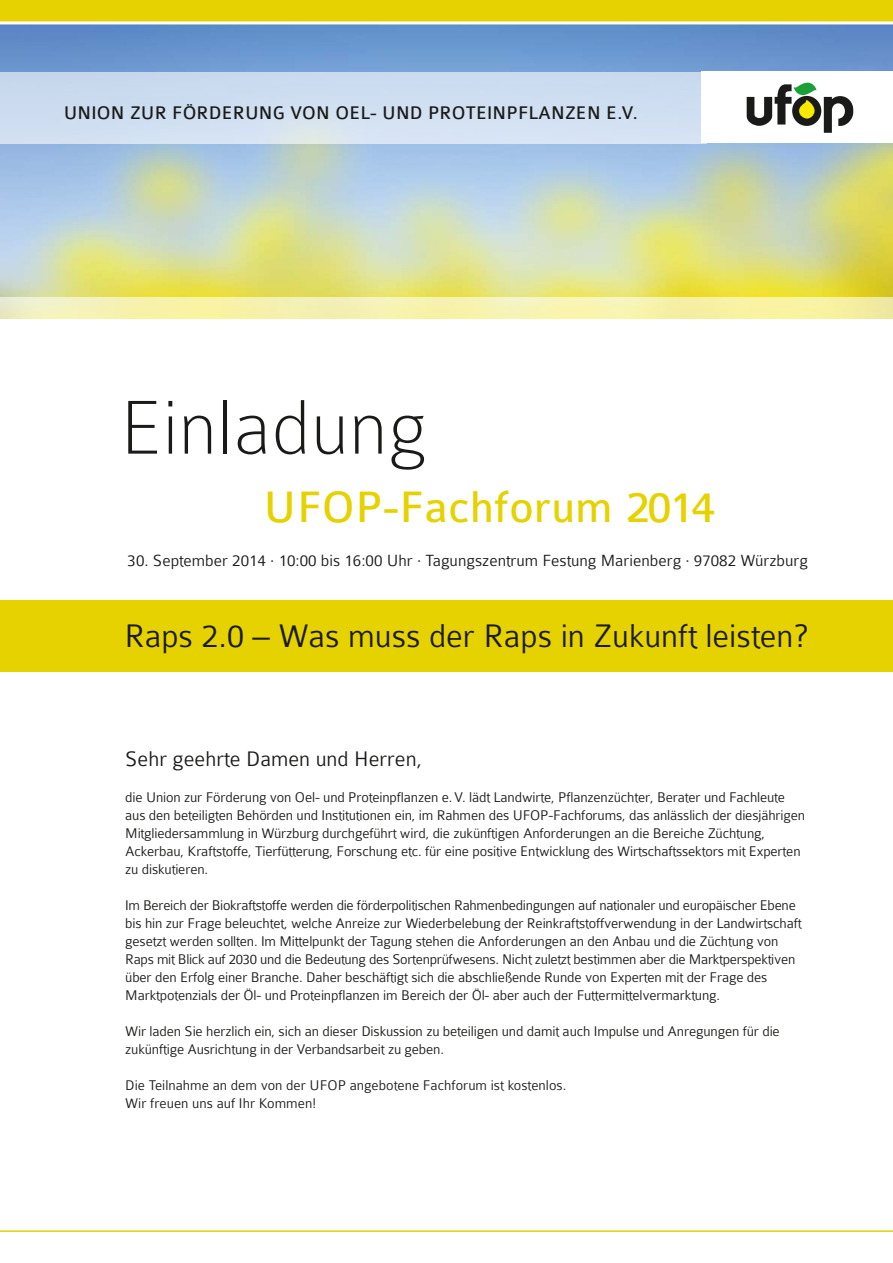
<style>
.page{position:relative;width:893px;height:1263px;background:#fff}
.page>*{position:absolute;margin:0;border:0;box-sizing:border-box;transform-origin:0 0}
.t1{font:100 81.45px "Colaborate";letter-spacing:.01em;color:#1a1a18}
.t2{font:46.95px "Colaborate";letter-spacing:.01em;color:#e5d200}
.t3{font:300 34.8px "Colaborate";color:#1a1a18}
.t4{font:300 22.5px "Colaborate";color:#1a1a18}
.t5{font:19.5px "Colaborate";letter-spacing:.01em;color:#1a1a18}
.t6{font:300 17.25px "Colaborate";color:#1a1a18}
.t7{font:300 15px/18px "Colaborate";letter-spacing:-.01em;color:#1a1a18}
</style>
<div class="page">
<img style="left:0;top:24px;width:893px;height:295px">
<div style="left:0;top:0;width:893px;height:21px;background:#e5d200"></div>
<div style="left:0;top:72px;width:707px;height:71px;background:#cfdef1"></div>
<div style="left:702px;top:72px;width:191px;height:71px;background:#fff"></div>
<div style="left:792px;top:96px;width:29px;height:30px;background:#1a1a18;border-radius:50%"></div>
<svg style="left:824px;top:96px;width:29px;height:37px"></svg>
<svg style="left:747px;top:83px;width:69px;height:43px"></svg>
<div style="left:1px;top:601px;width:892px;height:71px;background:#e5d200"></div>
<svg style="left:1px;top:298px;width:892px;height:21px;background:#f6f1ad"></svg>
<hr style="left:0;top:1230px;width:893px;height:2px;background:#e5d200">
<h3 class="t5" style="left:64px;top:103px;width:576px">UNION ZUR FÖRDERUNG VON OEL- UND PROTEINPFLANZEN E.V.</h3>
<h1 class="t1" style="left:120px;top:386px;width:308px">Einladung</h1>
<h2 class="t2" style="left:264px;top:482px;width:453px">UFOP-Fachforum 2014</h2>
<p class="t6" style="left:128px;top:551px;width:682px">30. September 2014 · 10:00 bis 16:00 Uhr · Tagungszentrum Festung Marienberg · 97082 Würzburg</p>
<h3 class="t3" style="left:124px;top:618px;width:685px">Raps 2.0 – Was muss der Raps in Zukunft leisten?</h3>
<h3 class="t4" style="left:125px;top:747px;width:298px">Sehr geehrte Damen und Herren,</h3>
<p class="t7" style="left:125px;top:788px;width:681px">die Union zur Förderung von Oel- und Proteinpflanzen e.V. lädt Landwirte, Pflanzenzüchter, Berater und Fachleute aus den beteiligten Behörden und Institutionen ein, im Rahmen des UFOP-Fachforums, das anlässlich der diesjährigen Mitgliedersammlung in Würzburg durchgeführt wird, die zukünftigen Anforderungen an die Bereiche Züchtung, Ackerbau, Kraftstoffe, Tierfütterung, Forschung etc. für eine positive Entwicklung des Wirtschaftssektors mit Experten zu diskutieren.</p>
<p class="t7" style="left:125px;top:896px;width:678px">Im Bereich der Biokraftstoffe werden die förderpolitischen Rahmenbedingungen auf nationaler und europäischer Ebene bis hin zur Frage beleuchtet, welche Anreize zur Wiederbelebung der Reinkraftstoffverwendung in der Landwirtschaft gesetzt werden sollten. Im Mittelpunkt der Tagung stehen die Anforderungen an den Anbau und die Züchtung von Raps mit Blick auf 2030 und die Bedeutung des Sortenprüfwesens. Nicht zuletzt bestimmen aber die Marktperspektiven über den Erfolg einer Branche. Daher beschäftigt sich die abschließende Runde von Experten mit der Frage des Marktpotenzials der Öl- und Proteinpflanzen im Bereich der Öl- aber auch der Futtermittelvermarktung.</p>
<p class="t7" style="left:125px;top:1022px;width:656px">Wir laden Sie herzlich ein, sich an dieser Diskussion zu beteiligen und damit auch Impulse und Anregungen für die zukünftige Ausrichtung in der Verbandsarbeit zu geben.</p>
<p class="t7" style="left:125px;top:1076px;width:443px">Die Teilnahme an dem von der UFOP angebotene Fachforum ist kostenlos.<br>Wir freuen uns auf Ihr Kommen!</p>
</div>
